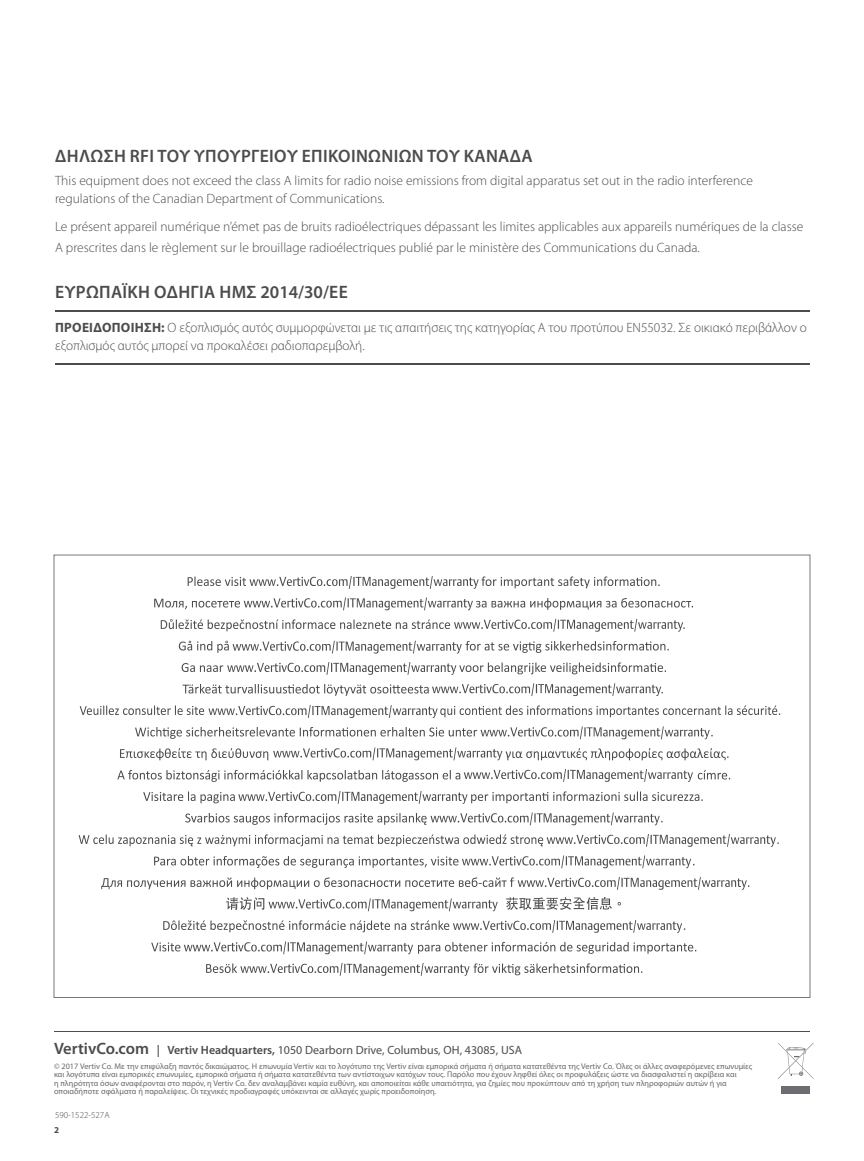
<style>
.page{position:relative;width:864px;height:1161px;background:#fff}
.page>*{position:absolute;margin:0;border:0;box-sizing:border-box;transform-origin:0 0}
.t1{font:600 18px "Myriad Pro";letter-spacing:.02em;color:#4b4c4d}
.t2{font:300 13.5px/18px "Myriad Pro";color:#4b4c4d}
.t3{font:12px "Myriad Pro";color:#4b4c4d}
.t4{font:300 9px "Myriad Pro";color:#4b4c4d}
.t5{font:700 9px "Myriad Pro";color:#4b4c4d}
.t6{font:8.25px/8.2px "Myriad Pro";color:#69696c}
.s1{font-weight:700}
.s2{font-weight:600;font-size:16.5px}
.s3{font-weight:600}
</style>
<div class="page">
<svg style="left:54px;top:555px;width:756px;height:443px"></svg>
<svg style="left:188px;top:576px;width:472px;height:13px"></svg>
<svg style="left:154px;top:597px;width:539px;height:13px"></svg>
<svg style="left:161px;top:619px;width:524px;height:13px"></svg>
<svg style="left:179px;top:641px;width:490px;height:13px"></svg>
<svg style="left:182px;top:662px;width:484px;height:13px"></svg>
<svg style="left:183px;top:683px;width:480px;height:13px"></svg>
<svg style="left:80px;top:705px;width:700px;height:13px"></svg>
<svg style="left:135px;top:726px;width:578px;height:13px"></svg>
<svg style="left:120px;top:748px;width:609px;height:12px"></svg>
<svg style="left:117px;top:769px;width:613px;height:13px"></svg>
<svg style="left:143px;top:791px;width:560px;height:13px"></svg>
<svg style="left:185px;top:812px;width:478px;height:13px"></svg>
<svg style="left:79px;top:834px;width:700px;height:13px"></svg>
<svg style="left:154px;top:855px;width:540px;height:13px"></svg>
<svg style="left:101px;top:877px;width:648px;height:13px"></svg>
<svg style="left:226px;top:897px;width:395px;height:14px"></svg>
<svg style="left:163px;top:920px;width:522px;height:13px"></svg>
<svg style="left:151px;top:941px;width:545px;height:13px"></svg>
<svg style="left:206px;top:963px;width:436px;height:13px"></svg>
<div style="left:781px;top:1086px;width:29px;height:7px;background:#6c6d70"></div>
<svg style="left:778px;top:1043px;width:36px;height:36px"></svg>
<hr style="left:54px;top:1031px;width:756px;height:1px;background:#4b4c4d">
<hr style="left:55px;top:310px;width:755px;height:1px;background:#4b4c4d">
<hr style="left:55px;top:363px;width:755px;height:2px;background:#4b4c4d">
<h1 class="t1" style="left:55px;top:145px;width:479px">ΔΗΛΩΣΗ RFI ΤΟΥ ΥΠΟΥΡΓΕΙΟΥ ΕΠΙΚΟΙΝΩΝΙΩΝ ΤΟΥ ΚΑΝΑΔΑ</h1>
<h2 class="t2" style="left:55px;top:172px;width:699px">This equipment does not exceed the class A limits for radio noise emissions from digital apparatus set out in the radio interference regulations of the Canadian Department of Communications.</h2>
<p class="t2" style="left:55px;top:216px;width:750px;line-height:21.1px">Le présent appareil numérique n’émet pas de bruits radioélectriques dépassant les limites applicables aux appareils numériques de la classe<br>A prescrites dans le règlement sur le brouillage radioélectriques publié par le ministère des Communications du Canada.</p>
<h1 class="t1" style="left:55px;top:280px;width:294px">ΕΥΡΩΠΑΪΚΗ ΟΔΗΓΙΑ ΗΜΣ 2014/30/EE</h1>
<h2 class="t2" style="left:55px;top:319px;width:753px"><span class="s1">ΠΡΟΕΙΔΟΠΟΙΗΣΗ:</span> Ο εξοπλισμός αυτός συμμορφώνεται με τις απαιτήσεις της κατηγορίας Α του προτύπου EN55032. Σε οικιακό περιβάλλον ο εξοπλισμός αυτός μπορεί να προκαλέσει ραδιοπαρεμβολή.</h2>
<h3 class="t3" style="left:54px;top:1043px;width:470px"><span class="s2">VertivCo.com</span> <span class="s3">| Vertiv Headquarters,</span> 1050 Dearborn Drive, Columbus, OH, 43085, USA</h3>
<p class="t6" style="left:54px;top:1062px;width:700px">© 2017 Vertiv Co. Με την επιφύλαξη παντός δικαιώματος. Η επωνυμία Vertiv και το λογότυπο της Vertiv είναι εμπορικά σήματα ή σήματα κατατεθέντα της Vertiv Co. Όλες οι άλλες αναφερόμενες επωνυμίες και λογότυπα είναι εμπορικές επωνυμίες, εμπορικά σήματα ή σήματα κατατεθέντα των αντίστοιχων κατόχων τους. Παρόλο που έχουν ληφθεί όλες οι προφυλάξεις ώστε να διασφαλιστεί η ακρίβεια και<br>η πληρότητα όσων αναφέρονται στο παρόν, η Vertiv Co. δεν αναλαμβάνει καμία ευθύνη, και αποποιείται κάθε υπαιτιότητα, για ζημίες που προκύπτουν από τη χρήση των πληροφοριών αυτών ή για οποιαδήποτε σφάλματα ή παραλείψεις. Οι τεχνικές προδιαγραφές υπόκεινται σε αλλαγές χωρίς προειδοποίηση.</p>
<p class="t4" style="left:55px;top:1111px;width:56px">590-1522-527A</p>
<p class="t5" style="left:54px;top:1125px;width:6px">2</p>
</div>
